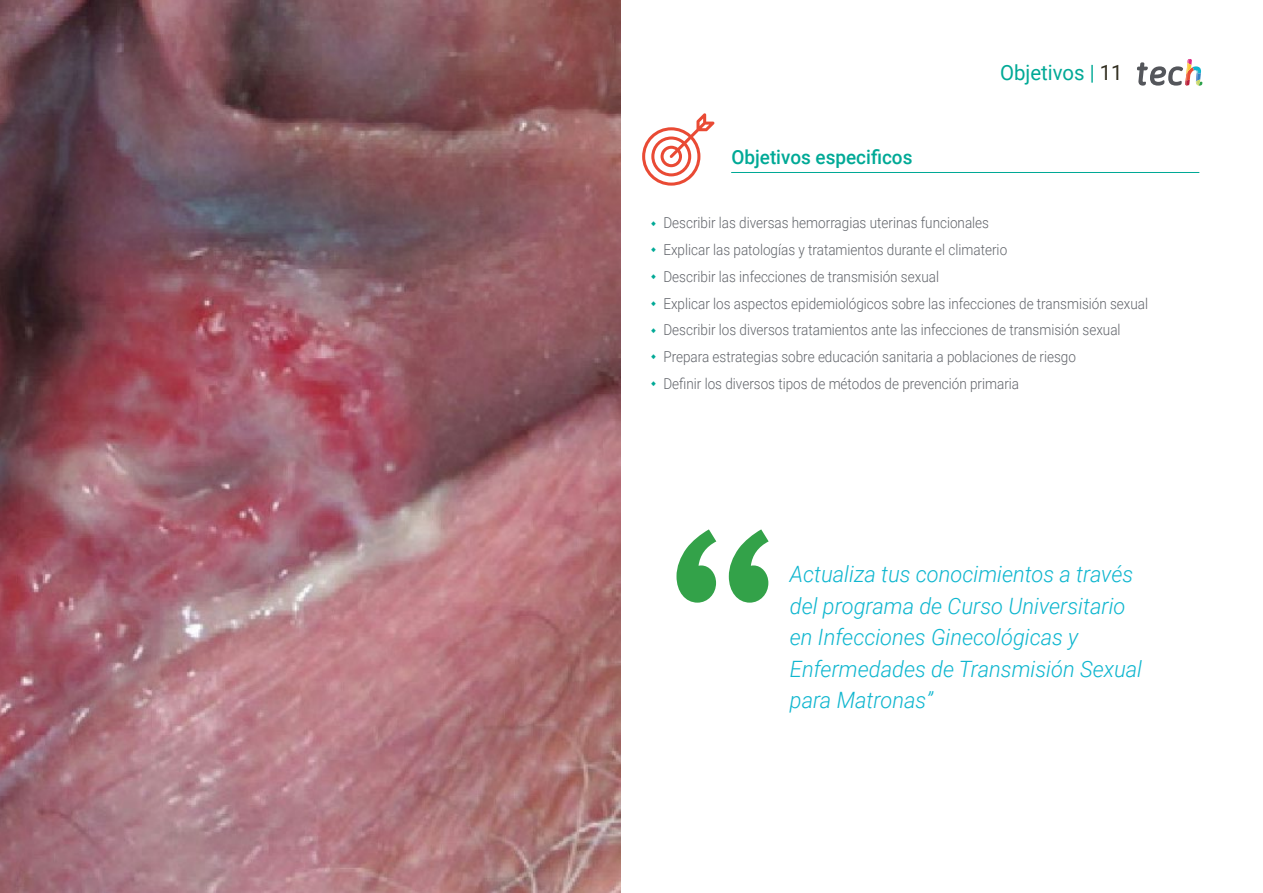
<style>
.page{position:relative;width:1263px;height:893px;background:#fff}
.page>*{position:absolute;margin:0;border:0;box-sizing:border-box;transform-origin:0 0}
.t1{font:italic 300 22.5px/31.5px "Roboto";color:#0fb6cf}
.t2{font:21px "Roboto";color:#00a996}
.t3{font:500 19.5px "Roboto";color:#00a996}
.t4{font:300 15px/26.7px "Roboto";color:#61646a;scale:.9 1}
.s1{color:#312e20}
</style>
<div class="page">
<svg style="left:642px;top:113px;width:72px;height:73px"></svg>
<hr style="left:731px;top:172px;width:468px;height:1px;background:#00a996">
<img style="left:0;top:0;width:621px;height:893px">
<svg style="left:676px;top:529px;width:93px;height:74px"></svg>
<svg style="left:1137px;top:59px;width:65px;height:27px"></svg>
<h3 class="t3" style="left:731px;top:144px;width:183px">Objetivos especificos</h3>
<h2 class="t2" style="left:1000px;top:57px;width:124px">Objetivos | <span class="s1">11</span></h2>
<p class="t4" style="left:663px;top:209px;width:540px">Describir las diversas hemorragias uterinas funcionales<br>Explicar las patologías y tratamientos durante el climaterio<br>Describir las infecciones de transmisión sexual<br>Explicar los aspectos epidemiológicos sobre las infecciones de transmisión sexual Describir los diversos tratamientos ante las infecciones de transmisión sexual Prepara estrategias sobre educación sanitaria a poblaciones de riesgo<br>Definir los diversos tipos de métodos de prevención primaria</p>
<h1 class="t1" style="left:790px;top:558px;width:354px">Actualiza tus conocimientos a través del programa de Curso Universitario en Infecciones Ginecológicas y<br>Enfermedades de Transmisión Sexual para Matronas”</h1>
</div>
